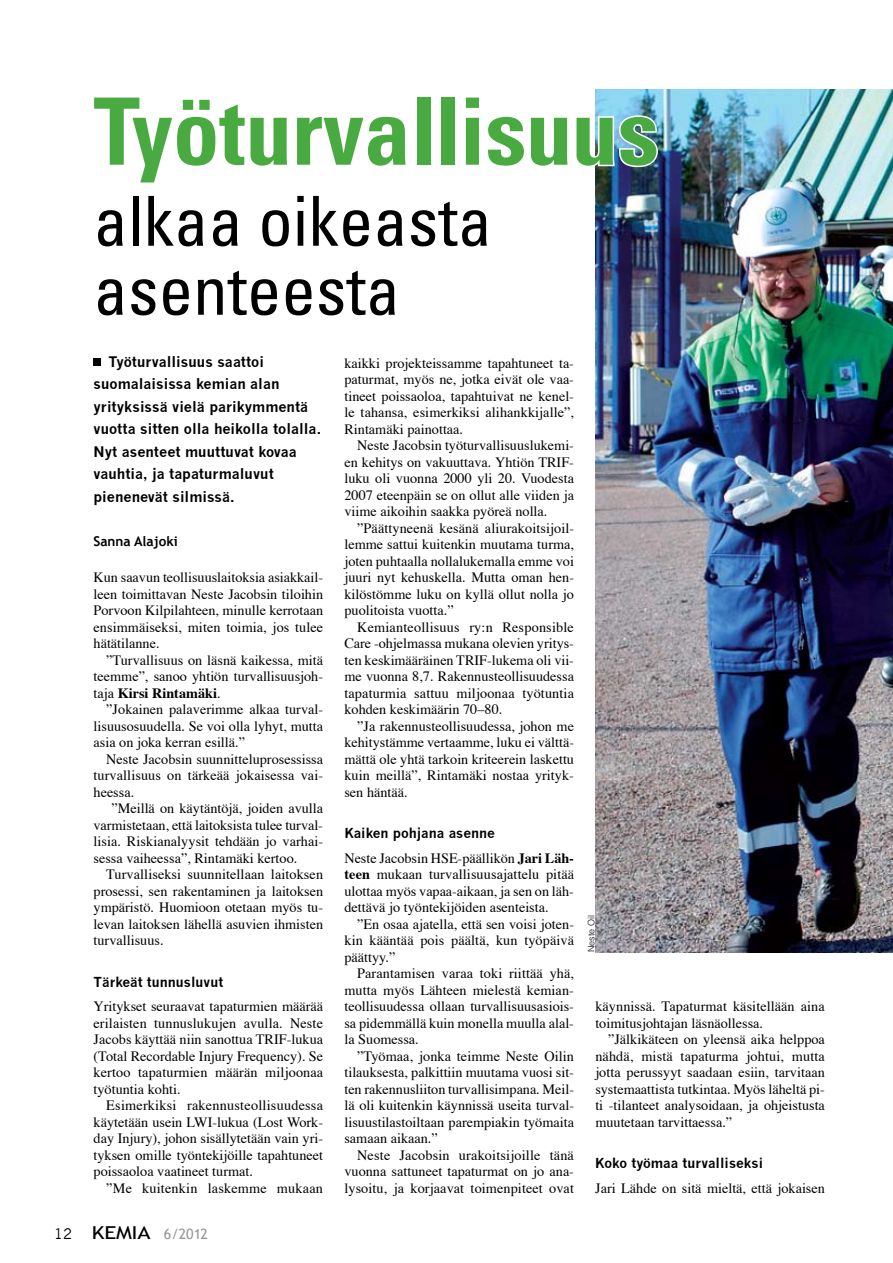
<style>
.page{position:relative;width:893px;height:1263px;background:#fff}
.page>*{position:absolute;margin:0;border:0;box-sizing:border-box;transform-origin:0 0}
.t1{font:700 condensed 93px "Univers";color:#4aaa42}
.t2{font:condensed 69px/69px "Univers";color:#000}
.t3{font:14.25px/16.5px "Times";color:#000;text-align:justify}
.t4{font:700 14.25px/22.5px "News Gothic";color:#000}
.t5{font:14.25px "Trebuchet MS";color:#939598}
.t6{font:700 13.5px "News Gothic";color:#000}
.t7{font:700 13.5px "Trebuchet MS";color:#000}
.t8{font:300 9px "Helvetica";color:#000}
.s1{font-weight:700}
.s2{font-family:"News Gothic";color:#000}
.s3{font-size:17.85px;color:#000}
</style>
<div class="page">
<img style="left:595px;top:89px;width:298px;height:863px">
<img style="left:595px;top:114px;width:64px;height:55px">
<div style="left:94px;top:358px;width:7px;height:7px;background:#000"></div>
<h1 class="t1" style="left:94px;top:75px;width:567px">Työturvallisuus</h1>
<h2 class="t2" style="left:94px;top:186px;width:400px">alkaa oikeasta asenteesta</h2>
<p class="t4" style="left:94px;top:350px;width:229px;text-indent:15px">Työturvallisuus saattoi suomalaisissa kemian alan yrityksissä vielä parikymmentä vuotta sitten olla heikolla tolalla.<br>Nyt asenteet muuttuvat kovaa vauhtia, ja tapaturmaluvut pienenevät silmissä.</p>
<p class="t7" style="left:94px;top:532px;width:86px">Sanna Alajoki</p>
<p class="t3" style="left:94px;top:568px;width:231px">Kun saavun teollisuuslaitoksia asiakkail&shy;leen toimittavan Neste Jacobsin tiloihin Porvoon Kilpilahteen, minulle kerrotaan ensimmäiseksi, miten toimia, jos tulee hätätilanne.</p>
<p class="t3" style="left:94px;top:650px;width:231px;text-indent:13px">”Turvallisuus on läsnä kaikessa, mitä teemme”, sanoo yhtiön turvallisuusjoh&shy;taja <span class="s1">Kirsi Rintamäki</span>.</p>
<p class="t3" style="left:94px;top:700px;width:231px;text-indent:13px">”Jokainen palaverimme alkaa turval&shy;lisuusosuudella. Se voi olla lyhyt, mutta asia on joka kerran esillä.”</p>
<p class="t3" style="left:94px;top:749px;width:231px;text-indent:13px">Neste Jacobsin suunnitteluprosessissa turvallisuus on tärkeää jokaisessa vai&shy;heessa.</p>
<p class="t3" style="left:94px;top:799px;width:231px;text-indent:18px">”Meillä on käytäntöjä, joiden avulla varmistetaan, että laitoksista tulee turval&shy;lisia. Riskianalyysit tehdään jo varhai&shy;sessa vaiheessa”, Rintamäki kertoo.</p>
<p class="t3" style="left:94px;top:865px;width:231px;text-indent:13px">Turvalliseksi suunnitellaan laitoksen prosessi, sen rakentaminen ja laitoksen ympäristö. Huomioon otetaan myös tu&shy;levan laitoksen lähellä asuvien ihmisten turvallisuus.</p>
<p class="t6" style="left:94px;top:973px;width:131px">Tärkeät tunnusluvut</p>
<p class="t3" style="left:94px;top:997px;width:231px">Yritykset seuraavat tapaturmien määrää erilaisten tunnuslukujen avulla. Neste Jacobs käyttää niin sanottua TRIF-lukua (Total Recordable Injury Frequency). Se kertoo tapaturmien määrän miljoonaa työtuntia kohti.</p>
<p class="t3" style="left:94px;top:1096px;width:231px;text-indent:13px">Esimerkiksi rakennusteollisuudessa käytetään usein LWI-lukua (Lost Work&shy;day Injury), johon sisällytetään vain yri&shy;tyksen omille työntekijöille tapahtuneet poissaoloa vaatineet turmat.</p>
<p class="t3" style="left:106px;top:1178px;width:218px">”Me kuitenkin laskemme mukaan</p>
<p class="t5" style="left:54px;top:1226px;width:155px"><span class="s2">12</span> <span class="s3">KEMIA</span> 6/2012</p>
<p class="t3" style="left:344px;top:353px;width:231px">kaikki projekteissamme tapahtuneet ta&shy;paturmat, myös ne, jotka eivät ole vaa&shy;tineet poissaoloa, tapahtuivat ne kenel&shy;le tahansa, esimerkiksi alihankkijalle”, Rintamäki painottaa.</p>
<p class="t3" style="left:344px;top:436px;width:231px;text-indent:13px">Neste Jacobsin työturvallisuuslukemi&shy;en kehitys on vakuuttava. Yhtiön TRIF&shy;luku oli vuonna 2000 yli 20. Vuodesta 2007 eteenpäin se on ollut alle viiden ja viime aikoihin saakka pyöreä nolla.</p>
<p class="t3" style="left:344px;top:518px;width:231px;text-indent:13px">”Päättyneenä kesänä aliurakoitsijoil&shy;lemme sattui kuitenkin muutama turma, joten puhtaalla nollalukemalla emme voi juuri nyt kehuskella. Mutta oman hen&shy;kilöstömme luku on kyllä ollut nolla jo puolitoista vuotta.”</p>
<p class="t3" style="left:344px;top:617px;width:231px;text-indent:13px">Kemianteollisuus ry:n Responsible Care -ohjelmassa mukana olevien yritys&shy;ten keskimääräinen TRIF-lukema oli vii&shy;me vuonna 8,7. Rakennusteollisuudessa tapaturmia sattuu miljoonaa työtuntia kohden keskimäärin 70–80.</p>
<p class="t3" style="left:344px;top:716px;width:231px;text-indent:13px">”Ja rakennusteollisuudessa, johon me kehitystämme vertaamme, luku ei välttä&shy;mättä ole yhtä tarkoin kriteerein laskettu kuin meillä”, Rintamäki nostaa yrityk&shy;sen häntää.</p>
<p class="t6" style="left:344px;top:825px;width:152px">Kaiken pohjana asenne</p>
<p class="t3" style="left:344px;top:848px;width:231px">Neste Jacobsin HSE-päällikön <span class="s1">Jari Läh&shy;teen</span> mukaan turvallisuusajattelu pitää ulottaa myös vapaa-aikaan, ja sen on läh&shy;dettävä jo työntekijöiden asenteista.</p>
<p class="t3" style="left:344px;top:914px;width:231px;text-indent:13px">”En osaa ajatella, että sen voisi joten&shy;kin kääntää pois päältä, kun työpäivä päättyy.”</p>
<p class="t3" style="left:344px;top:964px;width:231px;text-indent:13px">Parantamisen varaa toki riittää yhä, mutta myös Lähteen mielestä kemian&shy;teollisuudessa ollaan turvallisuusasiois&shy;sa pidemmällä kuin monella muulla alal&shy;la Suomessa.</p>
<p class="t3" style="left:344px;top:1046px;width:231px;text-indent:13px">”Työmaa, jonka teimme Neste Oilin tilauksesta, palkittiin muutama vuosi sit&shy;ten rakennusliiton turvallisimpana. Meil&shy;lä oli kuitenkin käynnissä useita turval&shy;lisuustilastoiltaan parempiakin työmaita samaan aikaan.”</p>
<p class="t3" style="left:344px;top:1145px;width:231px;text-indent:13px">Neste Jacobsin urakoitsijoille tänä vuonna sattuneet tapaturmat on jo ana&shy;lysoitu, ja korjaavat toimenpiteet ovat</p>
<p class="t8" style="left:585px;top:952px;width:39px;rotate:-90deg">Neste Oil</p>
<p class="t3" style="left:595px;top:997px;width:231px">käynnissä. Tapaturmat käsitellään aina toimitusjohtajan läsnäollessa.</p>
<p class="t3" style="left:595px;top:1030px;width:231px;text-indent:13px">”Jälkikäteen on yleensä aika helppoa nähdä, mistä tapaturma johtui, mutta jotta perussyyt saadaan esiin, tarvitaan systemaattista tutkintaa. Myös läheltä pi&shy;ti -tilanteet analysoidaan, ja ohjeistusta muutetaan tarvittaessa.”</p>
<p class="t6" style="left:595px;top:1155px;width:169px">Koko työmaa turvalliseksi</p>
<p class="t3" style="left:595px;top:1178px;width:231px">Jari Lähde on sitä mieltä, että jokaisen</p>
</div>
